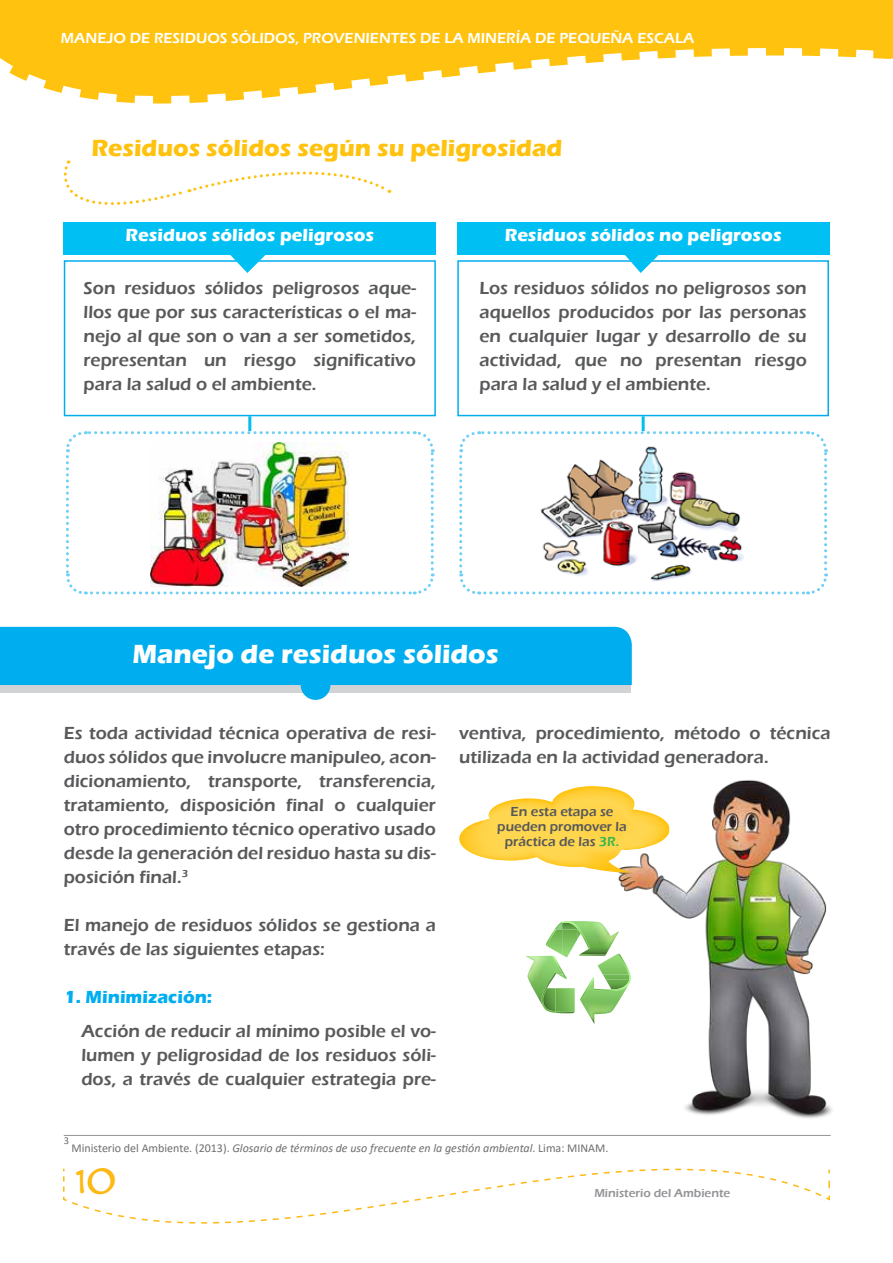
<style>
.page{position:relative;width:893px;height:1263px;background:#fff}
.page>*{position:absolute;margin:0;border:0;box-sizing:border-box;transform-origin:0 0}
.t1{font:30px "Anime Ace 2.0 BB";color:#fdb913}
.t2{font:700 27px "Eras ITC";color:#fff}
.t3{font:700 24px "Eras ITC";color:#ffc20e}
.t4{font:600 18px/24px "Eras ITC";color:#58595b;text-align:justify}
.t5{font:700 18px "Eras ITC";color:#fff}
.t6{font:700 18px "Eras ITC";color:#00aeef}
.t7{font:600 15px "Eras ITC";color:#fff}
.t8{font:600 13.5px/15px "Eras ITC";color:#58595b;text-align:center}
.t9{font:italic 12px "Calibri";color:#6d6e71}
.t10{font:600 12px "Eras ITC";color:#939598}
.t11{font:10.5px "Calibri";color:#6d6e71}
.s1{color:#39b54a}
.s2{font-style:normal}
</style>
<div class="page">
<svg style="left:17px;top:77px;width:429px;height:27px"></svg>
<svg style="left:0;top:0;width:866px;height:77px;background:#ffc92c"></svg>
<svg style="left:63px;top:1168px;width:767px;height:34px"></svg>
<div style="left:866px;top:0;width:27px;height:59px;background:#ffc20e"></div>
<div style="left:0;top:660px;width:631px;height:33px;background:#d1d3d4"></div>
<div style="left:0;top:627px;width:632px;height:58px;background:#00aeef"></div>
<div style="left:301px;top:670px;width:29px;height:30px;background:#00aeef;border-radius:50%"></div>
<svg style="left:555px;top:922px;width:7px;height:7px"></svg>
<img style="left:547px;top:929px;width:15px;height:26px">
<img style="left:546px;top:929px;width:10px;height:17px">
<img style="left:526px;top:956px;width:26px;height:47px">
<img style="left:541px;top:973px;width:17px;height:40px">
<img style="left:552px;top:956px;width:10px;height:17px">
<img style="left:580px;top:921px;width:32px;height:33px">
<img style="left:562px;top:921px;width:28px;height:28px">
<img style="left:579px;top:954px;width:19px;height:2px">
<img style="left:598px;top:954px;width:14px;height:20px">
<img style="left:562px;top:929px;width:15px;height:28px">
<img style="left:581px;top:980px;width:31px;height:44px">
<img style="left:594px;top:980px;width:18px;height:11px">
<img style="left:580px;top:980px;width:13px;height:21px">
<img style="left:555px;top:974px;width:20px;height:39px">
<img style="left:603px;top:974px;width:9px;height:6px">
<svg style="left:558px;top:970px;width:9px;height:9px"></svg>
<hr style="left:248px;top:416px;width:3px;height:15px;background:#00bdf2">
<hr style="left:642px;top:416px;width:3px;height:15px;background:#00c0f3">
<svg style="left:66px;top:429px;width:369px;height:166px"></svg>
<svg style="left:459px;top:429px;width:369px;height:166px"></svg>
<div style="left:64px;top:222px;width:372px;height:33px;background:#00c0f3"></div>
<div style="left:457px;top:222px;width:372px;height:33px;background:#00c0f3"></div>
<svg style="left:63px;top:160px;width:327px;height:45px"></svg>
<div style="left:64px;top:260px;width:372px;height:156px;border:2px solid #00aeef"></div>
<div style="left:457px;top:260px;width:372px;height:156px;border:2px solid #00aeef"></div>
<svg style="left:230px;top:255px;width:36px;height:18px"></svg>
<svg style="left:625px;top:255px;width:34px;height:18px"></svg>
<img style="left:151px;top:443px;width:198px;height:144px">
<img style="left:535px;top:436px;width:217px;height:154px">
<hr style="left:64px;top:1135px;width:767px;height:1px;background:#939598">
<img style="left:612px;top:780px;width:220px;height:339px">
<svg style="left:459px;top:786px;width:210px;height:86px"></svg>
<p class="t7" style="left:61px;top:30px;width:635px">MANEJO DE RESIDUOS SÓLIDOS, PROVENIENTES DE LA MINERÍA DE PEQUEÑA ESCALA</p>
<h3 class="t3" style="left:91px;top:134px;width:472px">Residuos sólidos según su peligrosidad</h3>
<p class="t5" style="left:126px;top:225px;width:250px">Residuos sólidos peligrosos</p>
<p class="t5" style="left:505px;top:225px;width:278px">Residuos sólidos no peligrosos</p>
<p class="t4" style="left:84px;top:276px;width:334px">Son residuos sólidos peligrosos aque&shy;llos que por sus características o el ma&shy;nejo al que son o van a ser sometidos, representan un riesgo significativo para la salud o el ambiente.</p>
<p class="t4" style="left:479px;top:276px;width:329px">Los residuos sólidos no peligrosos son aquellos producidos por las personas en cualquier lugar y desarrollo de su actividad, que no presentan riesgo para la salud y el ambiente.</p>
<h2 class="t2" style="left:132px;top:638px;width:368px">Manejo de residuos sólidos</h2>
<p class="t4" style="left:64px;top:721px;width:374px">Es toda actividad técnica operativa de resi&shy;duos sólidos que involucre manipuleo, acon&shy;dicionamiento, transporte, transferencia, tratamiento, disposición final o cualquier otro procedimiento técnico operativo usado desde la generación del residuo hasta su dis&shy;posición final.<sup>3</sup></p>
<p class="t4" style="left:64px;top:913px;width:374px">El manejo de residuos sólidos se gestiona a través de las siguientes etapas:</p>
<p class="t6" style="left:64px;top:986px;width:150px">1. Minimización:</p>
<p class="t4" style="left:81px;top:1019px;width:356px">Acción de reducir al mínimo posible el vo&shy;lumen y peligrosidad de los residuos sóli&shy;dos, a través de cualquier estrategia pre-</p>
<p class="t4" style="left:459px;top:721px;width:373px">ventiva, procedimiento, método o técnica utilizada en la actividad generadora.</p>
<p class="t8" style="left:497px;top:804px;width:131px">En esta etapa se pueden promover la práctica de las <span class="s1">3R.</span></p>
<p class="t11" style="left:64px;top:1133px;width:7px">3</p>
<p class="t9" style="left:71px;top:1139px;width:539px"><span class="s2">Ministerio del Ambiente. (2013).</span> Glosario de términos de uso frecuente en la gestión ambiental<span class="s2">. Lima: MINAM.</span></p>
<h1 class="t1" style="left:75px;top:1162px;width:42px">10</h1>
<p class="t10" style="left:594px;top:1186px;width:137px">Ministerio del Ambiente</p>
</div>
